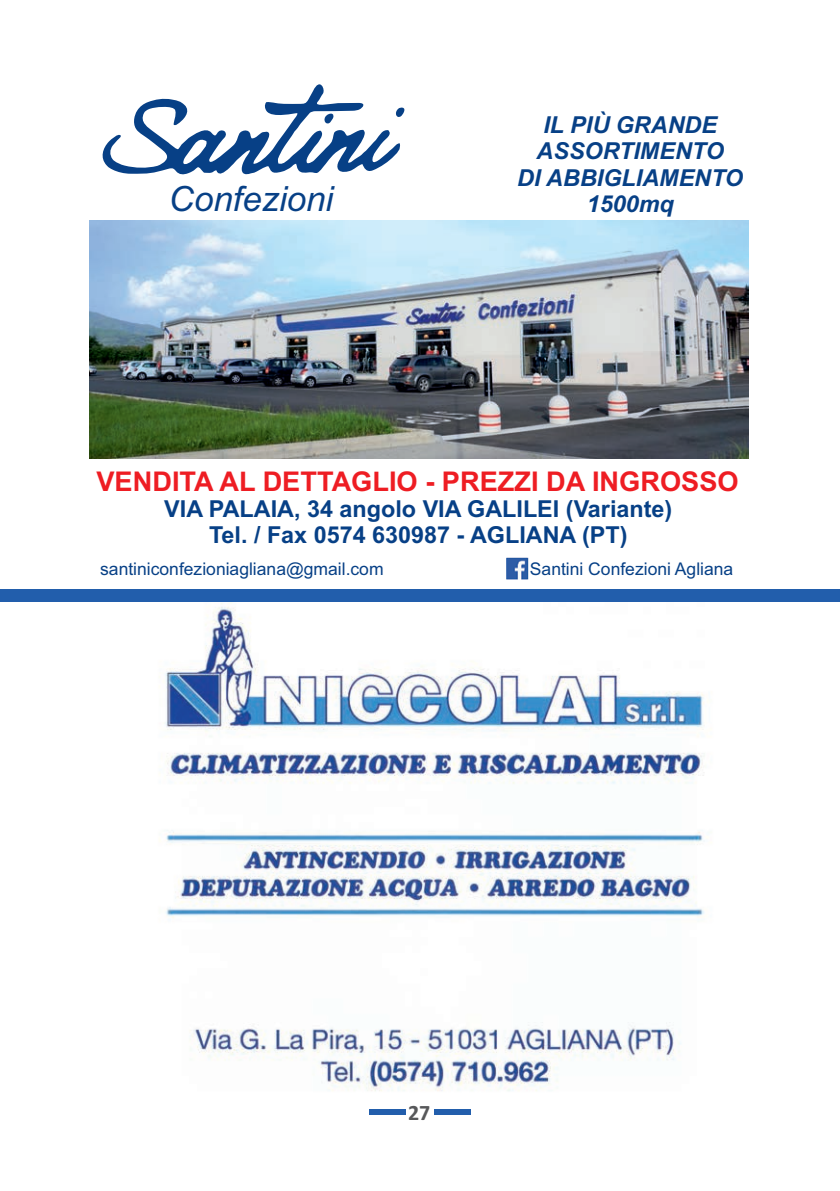
<style>
.page{position:relative;width:840px;height:1191px;background:#fff}
.page>*{position:absolute;margin:0;border:0;box-sizing:border-box;transform-origin:0 0}
.t1{font:italic 34.8px "Arial";color:#074086}
.t2{font:700 27.2px "Arial";color:#ee1d23}
.t3{font:700 23.4px/26px "Arial";color:#074086;text-align:center}
.t4{font:italic 700 23.4px/26px "Arial";color:#074086;text-align:center}
.t5{font:700 22px "Calibri";color:#57585a}
.t6{font:17.4px "Arial";color:#074086}
</style>
<div class="page">
<img style="left:159px;top:602px;width:546px;height:489px">
<img style="left:90px;top:220px;width:658px;height:238px">
<div style="left:0;top:589px;width:839px;height:13px;background:#225eac"></div>
<svg style="left:102px;top:84px;width:303px;height:91px"></svg>
<img style="left:506px;top:557px;width:22px;height:22px">
<div style="left:369px;top:1109px;width:36px;height:6px;background:#225eac"></div>
<div style="left:434px;top:1109px;width:36px;height:6px;background:#225eac"></div>
<h1 class="t1" style="left:169px;top:186px;width:166px">Confezioni</h1>
<p class="t4" style="left:517px;top:114px;width:227px">IL PIÙ GRANDE<br>ASSORTIMENTO<br>DI ABBIGLIAMENTO<br>1500mq</p>
<p class="t2" style="left:96px;top:471px;width:643px">VENDITA AL DETTAGLIO - PREZZI DA INGROSSO</p>
<p class="t3" style="left:164px;top:497px;width:509px">VIA PALAIA, 34 angolo VIA GALILEI (Variante)<br>Tel. / Fax 0574 630987 - AGLIANA (PT)</p>
<p class="t6" style="left:100px;top:562px;width:285px">santiniconfezioniagliana@gmail.com</p>
<p class="t6" style="left:529px;top:562px;width:205px">Santini Confezioni Agliana</p>
<p class="t5" style="left:408px;top:1103px;width:24px">27</p>
</div>
